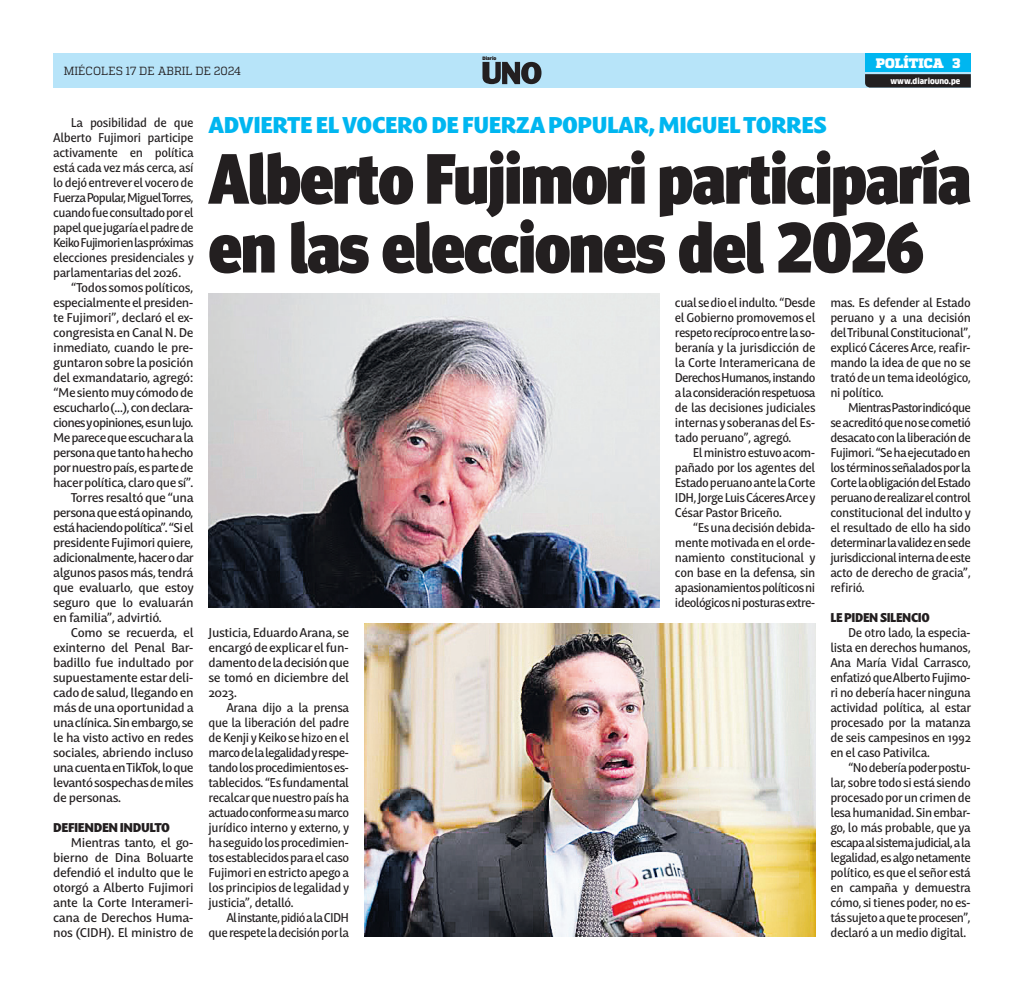
<style>
.page{position:relative;width:1024px;height:990px;background:#fff}
.page>*{position:absolute;margin:0;border:0;box-sizing:border-box;transform-origin:0 0}
.TITULAR{font:900 71.12px/68.9px "Meta Head OT";letter-spacing:-.015em;color:#231f20;scale:.94 1}
.t1{font:900 22.5px "Mastro Sans";letter-spacing:-.02em;color:#00b6f0}
.t2{font:900 13.75px "Quadon";letter-spacing:.01em;color:#fff}
.TEXTO_NOTA{font:500 12.5px/15px "Mastro Sans";letter-spacing:-.03em;color:#231f20;text-align:justify;scale:.95 1}
.TEXTO_NOTA-2{font:500 12.5px/15px "Mastro Sans";letter-spacing:-.03em;color:#231f20;text-align:justify}
.TEXTO_NOTA-3{font:500 12.5px/15px "Mastro Sans";letter-spacing:-.05em;color:#231f20;text-align:right;scale:.95 1}
.TEXTO_NOTA-4{font:900 12.5px "Mastro Sans";letter-spacing:-.03em;color:#231f20}
.TEXTO_NOTA-5{font:900 12.5px "Mastro Sans";letter-spacing:-.03em;color:#231f20;scale:.95 1}
.t3{font:11.75px "Quadon";color:#231f20;scale:.95 1}
.t4{font:900 7.88px "Clan Pro";color:#fff;scale:.95 1}
.t5{font:900 4.62px "Clan Pro";letter-spacing:-.01em;color:#231f20}
</style>
<div class="page">
<div style="left:53px;top:53px;width:918px;height:35px;background:#b7e4f9"></div>
<div style="left:865px;top:53px;width:106px;height:19px;background:#00b6f0"></div>
<svg style="left:865px;top:74px;width:106px;height:14px"></svg>
<svg style="left:482px;top:62px;width:59px;height:22px"></svg>
<img style="left:209px;top:294px;width:451px;height:313px">
<img style="left:364px;top:623px;width:451px;height:314px">
<p class="t3" style="left:64px;top:64px;width:188px">MIÉCOLES 17 DE ABRIL DE 2024</p>
<p class="t5" style="left:482px;top:56px;width:15px">Diario</p>
<p class="t2" style="left:875px;top:55px;width:70px">POLÍTICA</p>
<p class="t2" style="left:952px;top:55px;width:9px">3</p>
<p class="t4" style="left:890px;top:76px;width:75px">www.diariouno.pe</p>
<p class="TEXTO_NOTA" style="left:53px;top:114px;width:150px;text-indent:18px">La posibilidad de que Alberto Fujimori participe activamente en política está cada vez más cerca, así lo dejó entrever el vocero de Fuerza Popular, Miguel Torres, cuando fue consultado por el papel que jugaría el padre de Keiko Fujimori en las próximas elecciones presidenciales y parlamentarias del 2026.</p>
<p class="TEXTO_NOTA-2" style="left:53px;top:279px;width:142px;text-indent:18px">“Todos somos políticos, especialmente el presiden&shy;te Fujimori”, declaró el ex&shy;congresista en Canal N. De inmediato, cuando le pre&shy;guntaron sobre la posición del exmandatario, agregó: “Me siento muy cómodo de escucharlo (…), con declara&shy;ciones y opiniones, es un lujo.<br>Me parece que escuchar a la persona que tanto ha hecho por nuestro país, es parte de hacer política, claro que sí”.</p>
<p class="TEXTO_NOTA-2" style="left:53px;top:489px;width:142px;text-indent:18px">Torres resaltó que “una persona que está opinando, está haciendo política”. “Si el presidente Fujimori quiere, adicionalmente, hacer o dar algunos pasos más, tendrá que evaluarlo, que estoy seguro que lo evaluarán en familia”, advirtió.</p>
<p class="TEXTO_NOTA-2" style="left:53px;top:624px;width:142px;text-indent:18px">Como se recuerda, el exinterno del Penal Bar&shy;badillo fue indultado por supuestamente estar deli&shy;cado de salud, llegando en más de una oportunidad a una clínica. Sin embargo, se le ha visto activo en redes sociales, abriendo incluso una cuenta en TikTok, lo que levantó sospechas de miles de personas.</p>
<p class="TEXTO_NOTA-4" style="left:53px;top:817px;width:118px">DEFIENDEN INDULTO</p>
<p class="TEXTO_NOTA-2" style="left:53px;top:834px;width:142px;text-indent:18px">Mientras tanto, el go&shy;bierno de Dina Boluarte defendió el indulto que le otorgó a Alberto Fujimori ante la Corte Interameri&shy;cana de Derechos Huma&shy;nos (CIDH). El ministro de</p>
<p class="t1" style="left:209px;top:106px;width:619px">ADVIERTE EL VOCERO DE FUERZA POPULAR, MIGUEL TORRES</p>
<p class="TITULAR" style="left:209px;top:143px;width:812px">Alberto Fujimori participaría en las elecciones del 2026</p>
<p class="TEXTO_NOTA-2" style="left:209px;top:624px;width:142px">Justicia, Eduardo Arana, se encargó de explicar el fun&shy;damento de la decisión que se tomó en diciembre del 2023.</p>
<p class="TEXTO_NOTA" style="left:209px;top:699px;width:150px;text-indent:18px">Arana dijo a la prensa que la liberación del padre de Kenji y Keiko se hizo en el marco de la legalidad y respe&shy;tando los procedimientos es&shy;tablecidos. “Es fundamental recalcar que nuestro país ha actuado conforme a su marco jurídico interno y externo, y ha seguido los procedimien&shy;tos establecidos para el caso Fujimori en estricto apego a los principios de legalidad y justicia”, detalló.</p>
<p class="TEXTO_NOTA-3" style="left:209px;top:909px;width:149px">Al instante, pidió a la CIDH que respete la decisión por la</p>
<p class="TEXTO_NOTA" style="left:675px;top:294px;width:149px">cual se dio el indulto. “Desde el Gobierno promovemos el respeto recíproco entre la so&shy;beranía y la jurisdicción de la Corte Interamericana de Derechos Humanos, instando a la consideración respetuosa de las decisiones judiciales internas y soberanas del Es&shy;tado peruano”, agregó.</p>
<p class="TEXTO_NOTA" style="left:675px;top:444px;width:149px;text-indent:18px">El ministro estuvo acom&shy;pañado por los agentes del Estado peruano ante la Corte IDH, Jorge Luis Cáceres Arce y César Pastor Briceño.</p>
<p class="TEXTO_NOTA" style="left:675px;top:519px;width:149px;text-indent:18px">“Es una decisión debida&shy;mente motivada en el orde&shy;namiento constitucional y con base en la defensa, sin apasionamientos políticos ni ideológicos ni posturas extre-</p>
<p class="TEXTO_NOTA" style="left:830px;top:294px;width:149px">mas. Es defender al Estado peruano y a una decisión del Tribunal Constitucional”, explicó Cáceres Arce, reafir&shy;mando la idea de que no se trató de un tema ideológico, ni político.</p>
<p class="TEXTO_NOTA" style="left:830px;top:399px;width:150px;text-indent:18px">Mientras Pastor indicó que se acreditó que no se cometió desacato con la liberación de Fujimori. “Se ha ejecutado en los términos señalados por la Corte la obligación del Estado peruano de realizar el control constitucional del indulto y el resultado de ello ha sido determinar la validez en sede jurisdiccional interna de este acto de derecho de gracia”, refirió.</p>
<p class="TEXTO_NOTA-5" style="left:830px;top:607px;width:106px">LE PIDEN SILENCIO</p>
<p class="TEXTO_NOTA" style="left:830px;top:624px;width:150px;text-indent:18px">De otro lado, la especia&shy;lista en derechos humanos, Ana María Vidal Carrasco, enfatizó que Alberto Fujimo&shy;ri no debería hacer ninguna actividad política, al estar procesado por la matanza de seis campesinos en 1992 en el caso Pativilca.</p>
<p class="TEXTO_NOTA" style="left:830px;top:759px;width:149px;text-indent:18px">“No debería poder postu&shy;lar, sobre todo si está siendo procesado por un crimen de lesa humanidad. Sin embar&shy;go, lo más probable, que ya escapa al sistema judicial, a la legalidad, es algo netamente político, es que el señor está en campaña y demuestra cómo, si tienes poder, no es&shy;tás sujeto a que te procesen”, declaró a un medio digital.</p>
</div>
